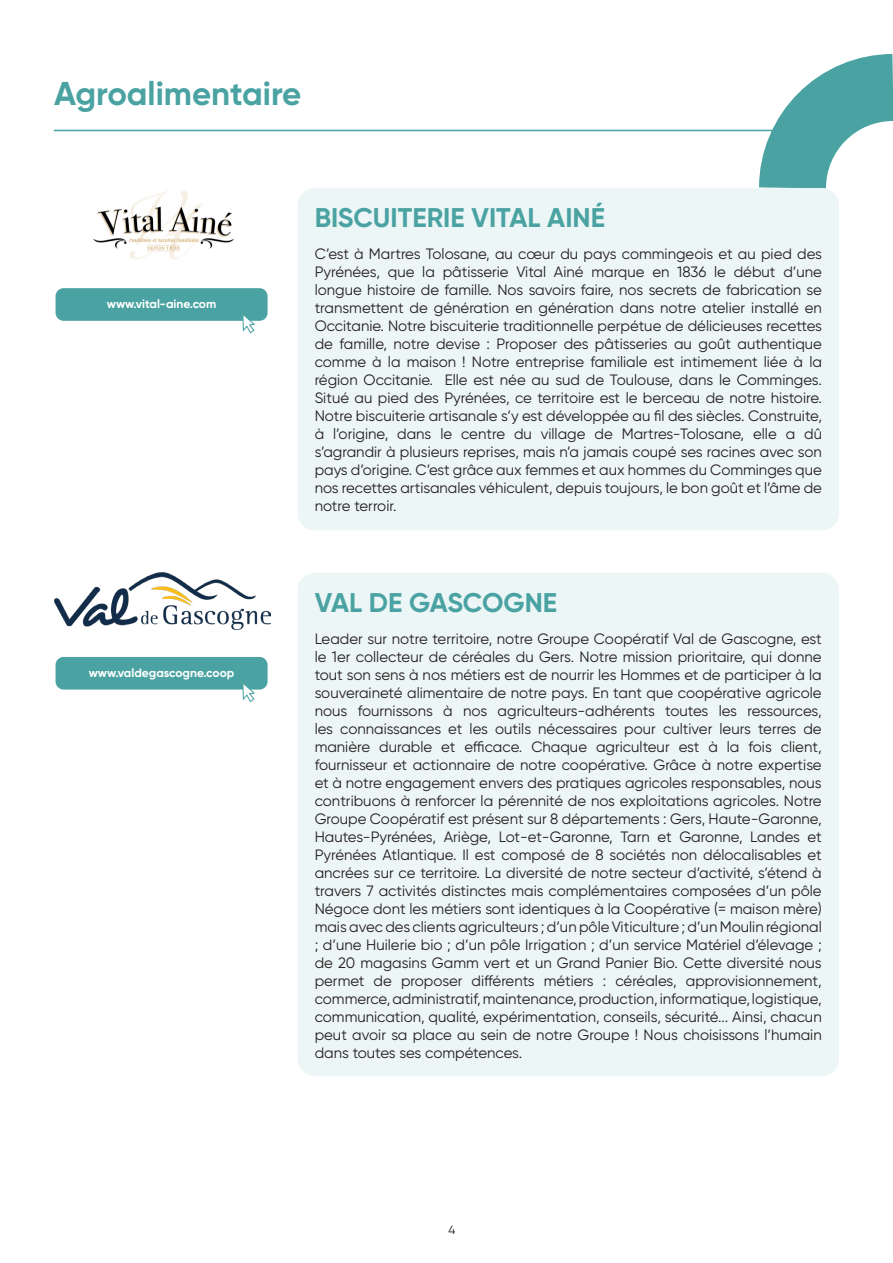
<style>
.page{position:relative;width:893px;height:1263px;background:#fff}
.page>*{position:absolute;margin:0;border:0;box-sizing:border-box;transform-origin:0 0}
.t1{font:700 33px "Gilroy";color:#4aa3a2}
.t2{font:700 27px "Gilroy";color:#4aa3a2}
.t3{font:15px/18px "Gilroy";color:#231f20;text-align:justify}
.t4{font:700 12px "Gilroy";color:#fff}
.t5{font:12px "Gilroy";color:#231f20}
</style>
<div class="page">
<hr style="left:54px;top:130px;width:785px;height:1px;background:#4aa3a2">
<svg style="left:725px;top:54px;width:168px;height:134px"></svg>
<div style="left:298px;top:188px;width:541px;height:342px;background:#edf6f6;border-radius:17px"></div>
<div style="left:55px;top:287px;width:213px;height:35px;background:#4aa3a2;border-radius:9px"></div>
<div style="left:54px;top:287px;width:215px;height:35px;border:2px solid #fff;border-radius:9px"></div>
<svg style="left:241px;top:316px;width:15px;height:18px"></svg>
<img style="left:93px;top:190px;width:141px;height:69px">
<div style="left:298px;top:573px;width:541px;height:503px;background:#edf6f6;border-radius:17px"></div>
<div style="left:55px;top:656px;width:213px;height:34px;background:#4aa3a2;border-radius:9px"></div>
<div style="left:54px;top:655px;width:215px;height:36px;border:2px solid #fff;border-radius:9px"></div>
<svg style="left:241px;top:684px;width:15px;height:19px"></svg>
<img style="left:54px;top:573px;width:217px;height:57px">
<p class="t1" style="left:54px;top:73px;width:249px">Agroalimentaire</p>
<p class="t4" style="left:107px;top:296px;width:111px">www.vital-aine.com</p>
<p class="t4" style="left:89px;top:665px;width:147px">www.valdegascogne.coop</p>
<p class="t2" style="left:315px;top:200px;width:292px">BISCUITERIE VITAL AINÉ</p>
<p class="t3" style="left:315px;top:245px;width:509px">C’est à Martres Tolosane, au cœur du pays commingeois et au pied des Pyrénées, que la pâtisserie Vital Ainé marque en 1836 le début d’une longue histoire de famille. Nos savoirs faire, nos secrets de fabrication se transmettent de génération en génération dans notre atelier installé en Occitanie. Notre biscuiterie traditionnelle perpétue de délicieuses recettes de famille, notre devise : Proposer des pâtisseries au goût authentique comme à la maison ! Notre entreprise familiale est intimement liée à la région Occitanie. Elle est née au sud de Toulouse, dans le Comminges.<br>Situé au pied des Pyrénées, ce territoire est le berceau de notre histoire.<br>Notre biscuiterie artisanale s’y est développée au fil des siècles. Construite, à l’origine, dans le centre du village de Martres-Tolosane, elle a dû s’agrandir à plusieurs reprises, mais n’a jamais coupé ses racines avec son pays d’origine. C’est grâce aux femmes et aux hommes du Comminges que nos recettes artisanales véhiculent, depuis toujours, le bon goût et l’âme de notre terroir.</p>
<p class="t2" style="left:315px;top:585px;width:244px">VAL DE GASCOGNE</p>
<p class="t3" style="left:315px;top:629px;width:509px">Leader sur notre territoire, notre Groupe Coopératif Val de Gascogne, est le 1er collecteur de céréales du Gers. Notre mission prioritaire, qui donne tout son sens à nos métiers est de nourrir les Hommes et de participer à la souveraineté alimentaire de notre pays. En tant que coopérative agricole nous fournissons à nos agriculteurs-adhérents toutes les ressources, les connaissances et les outils nécessaires pour cultiver leurs terres de manière durable et efficace. Chaque agriculteur est à la fois client, fournisseur et actionnaire de notre coopérative. Grâce à notre expertise et à notre engagement envers des pratiques agricoles responsables, nous contribuons à renforcer la pérennité de nos exploitations agricoles. Notre Groupe Coopératif est présent sur 8 départements : Gers, Haute-Garonne, Hautes-Pyrénées, Ariège, Lot-et-Garonne, Tarn et Garonne, Landes et Pyrénées Atlantique. Il est composé de 8 sociétés non délocalisables et ancrées sur ce territoire. La diversité de notre secteur d’activité, s’étend à travers 7 activités distinctes mais complémentaires composées d’un pôle Négoce dont les métiers sont identiques à la Coopérative (= maison mère) mais avec des clients agriculteurs ; d’un pôle Viticulture ; d’un Moulin régional ; d’une Huilerie bio ; d’un pôle Irrigation ; d’un service Matériel d’élevage ; de 20 magasins Gamm vert et un Grand Panier Bio. Cette diversité nous permet de proposer différents métiers : céréales, approvisionnement, commerce, administratif, maintenance, production, informatique, logistique, communication, qualité, expérimentation, conseils, sécurité... Ainsi, chacun peut avoir sa place au sein de notre Groupe ! Nous choisissons l’humain dans toutes ses compétences.</p>
<p class="t5" style="left:448px;top:1222px;width:8px">4</p>
</div>
